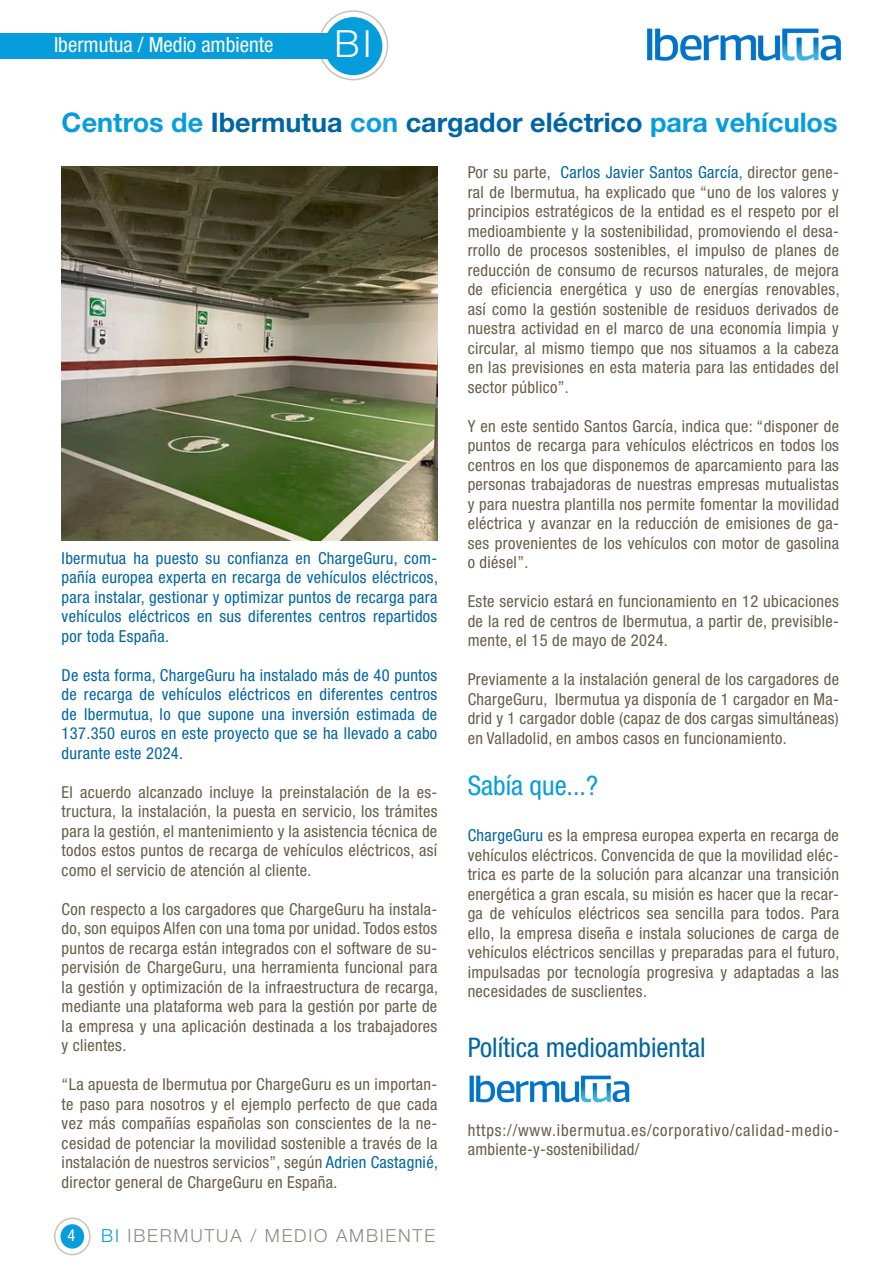
<style>
.page{position:relative;width:893px;height:1263px;background:#fff}
.page>*{position:absolute;margin:0;border:0;box-sizing:border-box;transform-origin:0 0}
.t1{font:300 37.5px "Helvetica Neue LT Std";color:#fff}
.t2{font:700 27px "Helvetica Neue LT Std";color:#0065a4}
.t3{font:condensed 27px "Helvetica Neue LT Std";color:#0065a4}
.t4{font:condensed 27px "Helvetica Neue LT Std";color:#069ddc}
.t5{font:condensed 21px "Helvetica Neue LT Std";color:#fff}
.t6{font:300 18px "Helvetica Neue LT Std";letter-spacing:.1em;color:#8e8885}
.t7{font:condensed 16.5px/19.5px "Helvetica Neue LT Std";letter-spacing:.02em;color:#685d49;text-align:justify}
.t8{font:condensed 16.5px/19.5px "Helvetica Neue LT Std";letter-spacing:.02em;color:#0065a4;text-align:justify}
.t9{font:condensed 16.5px/19.5px "Helvetica Neue LT Std";letter-spacing:.05em;color:#685d49}
.t10{font:condensed 16.5px "Helvetica Neue LT Std";color:#fff}
.s1{color:#069ddc}
.s2{color:#0065a4}
</style>
<div class="page">
<svg style="left:55px;top:1218px;width:35px;height:36px"></svg>
<div style="left:54px;top:1217px;width:37px;height:38px;border:2px solid #cbc2b7;border-radius:50%"></div>
<div style="left:61px;top:1225px;width:22px;height:23px;background:#069ddc;border-radius:50%"></div>
<div style="left:61px;top:1224px;width:23px;height:24px;border:2px solid #069ddc;border-radius:50%"></div>
<svg style="left:319px;top:11px;width:68px;height:69px"></svg>
<div style="left:318px;top:10px;width:70px;height:70px;border:2px solid #cbc2b7;border-radius:50%"></div>
<div style="left:325px;top:18px;width:57px;height:56px;background:#069ddc;border-radius:50%"></div>
<div style="left:324px;top:17px;width:58px;height:58px;border:2px solid #069ddc;border-radius:50%"></div>
<div style="left:0;top:33px;width:331px;height:26px;background:#069ddc"></div>
<img style="left:647px;top:28px;width:195px;height:33px">
<img style="left:62px;top:167px;width:375px;height:374px">
<img style="left:469px;top:1075px;width:161px;height:28px">
<p class="t5" style="left:54px;top:32px;width:221px">Ibermutua / Medio ambiente</p>
<p class="t1" style="left:334px;top:21px;width:39px">BI</p>
<p class="t2" style="left:62px;top:106px;width:777px"><span class="s1">Centros de</span> Ibermutua <span class="s1">con</span> cargador eléctrico <span class="s1">para vehículos</span></p>
<p class="t7" style="left:468px;top:163px;width:373px">Por su parte, <span class="s2">Carlos Javier Santos García</span>, director gene&shy;ral de Ibermutua, ha explicado que “uno de los valores y principios estratégicos de la entidad es el respeto por el medioambiente y la sostenibilidad, promoviendo el desa&shy;rrollo de procesos sostenibles, el impulso de planes de reducción de consumo de recursos naturales, de mejora de eficiencia energética y uso de energías renovables, así como la gestión sostenible de residuos derivados de nuestra actividad en el marco de una economía limpia y circular, al mismo tiempo que nos situamos a la cabeza en las previsiones en esta materia para las entidades del sector público”.</p>
<p class="t7" style="left:468px;top:416px;width:373px">Y en este sentido Santos García, indica que: “disponer de puntos de recarga para vehículos eléctricos en todos los centros en los que disponemos de aparcamiento para las personas trabajadoras de nuestras empresas mutualistas y para nuestra plantilla nos permite fomentar la movilidad eléctrica y avanzar en la reducción de emisiones de ga&shy;ses provenientes de los vehículos con motor de gasolina o diésel”.</p>
<p class="t7" style="left:468px;top:592px;width:373px">Este servicio estará en funcionamiento en 12 ubicaciones de la red de centros de Ibermutua, a partir de, previsible&shy;mente, el 15 de mayo de 2024.</p>
<p class="t7" style="left:468px;top:670px;width:373px">Previamente a la instalación general de los cargadores de ChargeGuru, Ibermutua ya disponía de 1 cargador en Ma&shy;drid y 1 cargador doble (capaz de dos cargas simultáneas) en Valladolid, en ambos casos en funcionamiento.</p>
<p class="t4" style="left:468px;top:770px;width:132px">Sabía que...?</p>
<p class="t7" style="left:468px;top:826px;width:373px"><span class="s2">ChargeGuru</span> es la empresa europea experta en recarga de vehículos eléctricos. Convencida de que la movilidad eléc&shy;trica es parte de la solución para alcanzar una transición energética a gran escala, su misión es hacer que la recar&shy;ga de vehículos eléctricos sea sencilla para todos. Para ello, la empresa diseña e instala soluciones de carga de vehículos eléctricos sencillas y preparadas para el futuro, impulsadas por tecnología progresiva y adaptadas a las necesidades de susclientes.</p>
<p class="t3" style="left:468px;top:1032px;width:239px">Política medioambiental</p>
<p class="t8" style="left:62px;top:548px;width:378px">Ibermutua ha puesto su confianza en ChargeGuru, com&shy;pañía europea experta en recarga de vehículos eléctricos, para instalar, gestionar y optimizar puntos de recarga para vehículos eléctricos en sus diferentes centros repartidos por toda España.</p>
<p class="t8" style="left:62px;top:665px;width:377px">De esta forma, ChargeGuru ha instalado más de 40 puntos de recarga de vehículos eléctricos en diferentes centros de Ibermutua, lo que supone una inversión estimada de 137.350 euros en este proyecto que se ha llevado a cabo durante este 2024.</p>
<p class="t7" style="left:62px;top:782px;width:377px">El acuerdo alcanzado incluye la preinstalación de la es&shy;tructura, la instalación, la puesta en servicio, los trámites para la gestión, el mantenimiento y la asistencia técnica de todos estos puntos de recarga de vehículos eléctricos, así como el servicio de atención al cliente.</p>
<p class="t7" style="left:62px;top:899px;width:378px">Con respecto a los cargadores que ChargeGuru ha instala&shy;do, son equipos Alfen con una toma por unidad. Todos estos puntos de recarga están integrados con el software de su&shy;pervisión de ChargeGuru, una herramienta funcional para la gestión y optimización de la infraestructura de recarga, mediante una plataforma web para la gestión por parte de la empresa y una aplicación destinada a los trabajadores y clientes.</p>
<p class="t7" style="left:62px;top:1074px;width:378px">“La apuesta de Ibermutua por ChargeGuru es un importan&shy;te paso para nosotros y el ejemplo perfecto de que cada vez más compañías españolas son conscientes de la ne&shy;cesidad de potenciar la movilidad sostenible a través de la instalación de nuestros servicios”, según <span class="s2">Adrien Castagnié, </span>director general de ChargeGuru en España.</p>
<p class="t9" style="left:468px;top:1120px;width:373px">https://www.ibermutua.es/corporativo/calidad-medio&shy;ambiente-y-sostenibilidad/</p>
<p class="t10" style="left:67px;top:1226px;width:9px">4</p>
<p class="t6" style="left:101px;top:1225px;width:335px"><span class="s1">BI</span> IBERMUTUA / MEDIO AMBIENTE</p>
</div>
